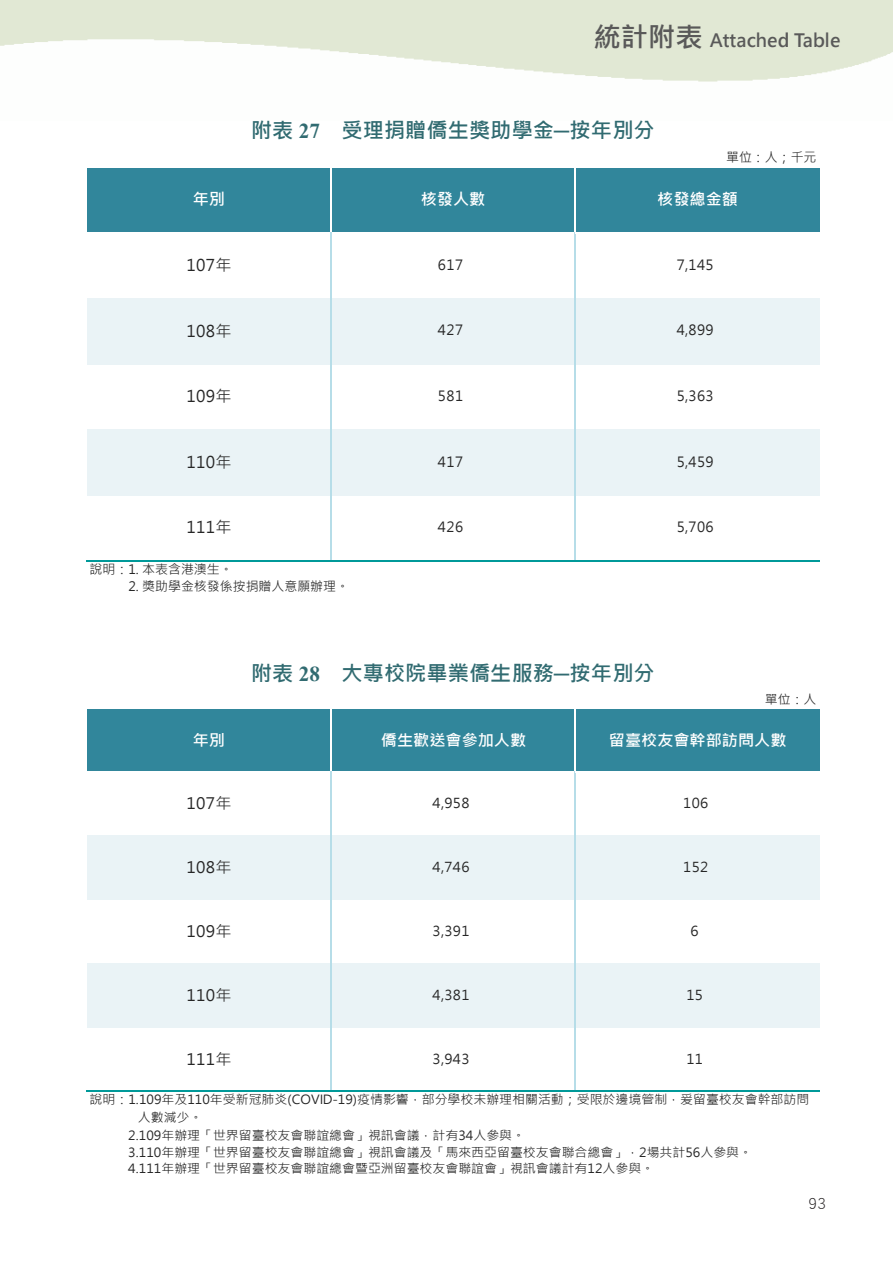
<style>
.page{position:relative;width:893px;height:1263px;background:#fff}
.page>*{position:absolute;margin:0;border:0;box-sizing:border-box;transform-origin:0 0}
.t1{font:700 21.15px "Microsoft Jheng Hei";color:#316b71}
.t2{font:700 18.3px "Microsoft Jheng Hei";letter-spacing:-.005em;color:#595959}
.t3{font:16.5px "DF Hei Std W3";color:#231f20}
.t4{font:16.05px "Microsoft Jheng Hei";letter-spacing:.02em;color:#262626}
.t5{font:700 16.05px "Microsoft Jheng Hei";color:#fff}
.t6{font:700 15.75px "Microsoft Jheng Hei";color:#fff}
.t7{font:15.75px "Microsoft Jheng Hei";letter-spacing:.02em;color:#262626}
.t8{font:13.95px "Microsoft Jheng Hei";letter-spacing:.035em;color:#262626}
.t9{font:13.65px "Microsoft Jheng Hei";letter-spacing:.035em;color:#262626}
.t10{font:12.9px/17.2px "Microsoft Jheng Hei";color:#262626}
.t11{font:12.6px "Microsoft Jheng Hei";color:#262626}
.s1{font-size:27.45px}
.s2{font-family:"Times New Roman"}
</style>
<div class="page">
<div style="left:87px;top:167px;width:733px;height:66px;background:#31869b"></div>
<div style="left:87px;top:298px;width:733px;height:66px;background:#eaf3f6"></div>
<div style="left:87px;top:429px;width:733px;height:67px;background:#eaf3f6"></div>
<hr style="left:86px;top:232px;width:244px;height:1px;background:#fff">
<hr style="left:330px;top:168px;width:2px;height:64px;background:#fff">
<hr style="left:331px;top:232px;width:243px;height:1px;background:#fff">
<hr style="left:574px;top:168px;width:2px;height:64px;background:#fff">
<hr style="left:330px;top:233px;width:2px;height:327px;background:#b6dde8">
<hr style="left:330px;top:232px;width:1px;height:328px;background:#b6dde8">
<hr style="left:574px;top:232px;width:2px;height:328px;background:#b6dde8">
<hr style="left:86px;top:167px;width:734px;height:1px;background:#fff">
<hr style="left:576px;top:232px;width:244px;height:1px;background:#fff">
<hr style="left:86px;top:560px;width:734px;height:1px;background:#099">
<div style="left:87px;top:708px;width:733px;height:65px;background:#31869b"></div>
<div style="left:87px;top:835px;width:733px;height:65px;background:#eaf3f6"></div>
<div style="left:87px;top:963px;width:733px;height:65px;background:#eaf3f6"></div>
<hr style="left:86px;top:772px;width:244px;height:1px;background:#fff">
<hr style="left:330px;top:709px;width:1px;height:63px;background:#fff">
<hr style="left:331px;top:772px;width:243px;height:1px;background:#fff">
<hr style="left:574px;top:709px;width:2px;height:63px;background:#fff">
<hr style="left:330px;top:772px;width:1px;height:319px;background:#b6dde8">
<hr style="left:574px;top:772px;width:2px;height:319px;background:#b6dde8">
<hr style="left:86px;top:708px;width:734px;height:1px;background:#fff">
<hr style="left:576px;top:772px;width:244px;height:1px;background:#fff">
<hr style="left:86px;top:1091px;width:734px;height:1px;background:#099">
<p class="t2" style="left:593px;top:29px;width:249px"><span class="s1">統計附表</span> Attached Table</p>
<p class="t1" style="left:251px;top:117px;width:405px">附表 <span class="s2">27</span> 受理捐贈僑生獎助學金<span class="s2">─</span>按年別分</p>
<p class="t10" style="left:726px;top:149px;width:92px">單位：人；千元</p>
<p class="t5" style="left:193px;top:189px;width:34px">年別</p>
<p class="t5" style="left:421px;top:189px;width:66px">核發人數</p>
<p class="t5" style="left:657px;top:189px;width:82px">核發總金額</p>
<p class="t4" style="left:186px;top:255px;width:47px">107年</p>
<p class="t8" style="left:438px;top:256px;width:27px">617</p>
<p class="t8" style="left:677px;top:256px;width:39px">7,145</p>
<p class="t4" style="left:186px;top:321px;width:47px">108年</p>
<p class="t8" style="left:438px;top:322px;width:27px">427</p>
<p class="t8" style="left:677px;top:322px;width:39px">4,899</p>
<p class="t4" style="left:186px;top:386px;width:47px">109年</p>
<p class="t8" style="left:438px;top:387px;width:27px">581</p>
<p class="t8" style="left:677px;top:387px;width:39px">5,363</p>
<p class="t4" style="left:186px;top:452px;width:47px">110年</p>
<p class="t8" style="left:438px;top:453px;width:27px">417</p>
<p class="t8" style="left:677px;top:453px;width:39px">5,459</p>
<p class="t4" style="left:186px;top:517px;width:47px">111年</p>
<p class="t8" style="left:438px;top:518px;width:27px">426</p>
<p class="t8" style="left:677px;top:518px;width:39px">5,706</p>
<p class="t10" style="left:90px;top:561px;width:261px">說明：1. 本表含港澳生。<br>　　　2. 獎助學金核發係按捐贈人意願辦理。</p>
<p class="t1" style="left:251px;top:659px;width:405px">附表 <span class="s2">28</span> 大專校院畢業僑生服務<span class="s2">─</span>按年別分</p>
<p class="t11" style="left:765px;top:691px;width:53px">單位：人</p>
<p class="t6" style="left:193px;top:730px;width:34px">年別</p>
<p class="t6" style="left:381px;top:730px;width:147px">僑生歡送會參加人數</p>
<p class="t6" style="left:609px;top:730px;width:179px">留臺校友會幹部訪問人數</p>
<p class="t7" style="left:186px;top:794px;width:47px">107年</p>
<p class="t9" style="left:433px;top:795px;width:39px">4,958</p>
<p class="t9" style="left:683px;top:795px;width:27px">106</p>
<p class="t7" style="left:186px;top:857px;width:47px">108年</p>
<p class="t9" style="left:433px;top:859px;width:39px">4,746</p>
<p class="t9" style="left:683px;top:859px;width:27px">152</p>
<p class="t7" style="left:186px;top:921px;width:47px">109年</p>
<p class="t9" style="left:433px;top:922px;width:39px">3,391</p>
<p class="t9" style="left:691px;top:922px;width:10px">6</p>
<p class="t7" style="left:186px;top:985px;width:47px">110年</p>
<p class="t9" style="left:433px;top:986px;width:39px">4,381</p>
<p class="t9" style="left:686px;top:986px;width:18px">15</p>
<p class="t7" style="left:186px;top:1049px;width:47px">111年</p>
<p class="t9" style="left:433px;top:1050px;width:39px">3,943</p>
<p class="t9" style="left:686px;top:1050px;width:18px">11</p>
<p class="t11" style="left:90px;top:1092px;width:721px">說明：1.109年及110年受新冠肺炎(COVID-19)疫情影響，部分學校未辦理相關活動；受限於邊境管制，爰留臺校友會幹部訪問</p>
<p class="t11" style="left:138px;top:1110px;width:66px">人數減少。</p>
<p class="t11" style="left:128px;top:1127px;width:398px">2.109年辦理「世界留臺校友會聯誼總會」視訊會議，計有34人參與。</p>
<p class="t11" style="left:128px;top:1144px;width:625px">3.110年辦理「世界留臺校友會聯誼總會」視訊會議及「馬來西亞留臺校友會聯合總會」，2場共計56人參與。</p>
<p class="t11" style="left:128px;top:1161px;width:527px">4.111年辦理「世界留臺校友會聯誼總會暨亞洲留臺校友會聯誼會」視訊會議計有12人參與。</p>
<h3 class="t3" style="left:808px;top:1194px;width:20px">93</h3>
</div>
